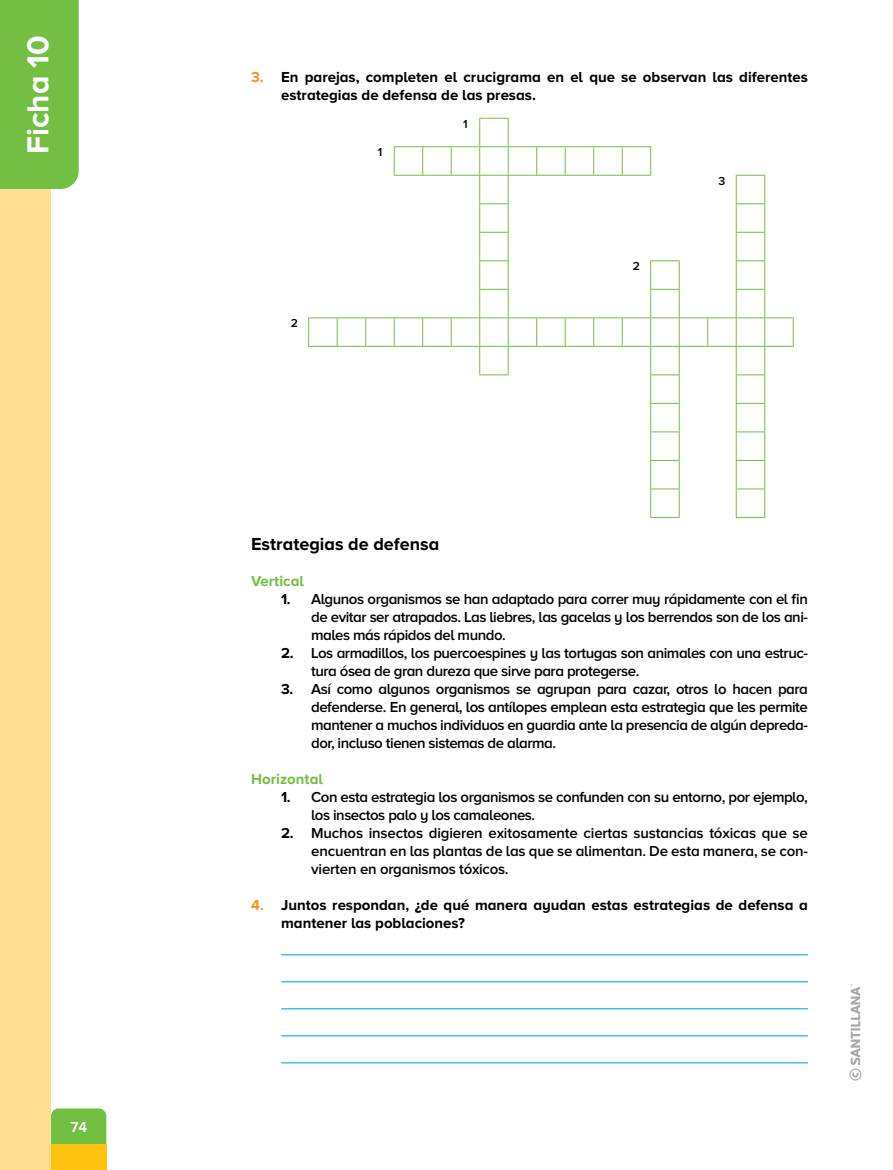
<style>
.page{position:relative;width:893px;height:1170px;background:#fff}
.page>*{position:absolute;margin:0;border:0;box-sizing:border-box;transform-origin:0 0}
.t1{font:700 31.5px "Proxima Nova A";color:#fff}
.t2{font:700 18px "Proxima Nova A";color:#000}
.t3{font:600 15px/18px "Proxima Nova A";letter-spacing:-.03em;color:#000;text-align:justify}
.t4{font:700 15px/18px "Proxima Nova A";color:#000}
.t5{font:700 15px "Proxima Nova A";color:#72bf44}
.t6{font:600 15px "Proxima Nova A";color:#fff}
.t7{font:600 12px "Proxima Nova A";color:#000}
.s1{color:#f7941e}
.s2{font-weight:700}
</style>
<div class="page">
<div style="left:0;top:172px;width:51px;height:997px;background:#ffdd91"></div>
<div style="left:0;top:0;width:79px;height:189px;background:#72bf44"></div>
<div style="left:51px;top:1108px;width:55px;height:36px;background:#72bf44"></div>
<div style="left:51px;top:1144px;width:55px;height:25px;background:#ffc20e"></div>
<hr style="left:479px;top:118px;width:30px;height:1px;background:#72bf44">
<svg style="left:308px;top:119px;width:486px;height:399px"></svg>
<hr style="left:281px;top:954px;width:527px;height:1px;background:#00aeef">
<hr style="left:281px;top:981px;width:527px;height:1px;background:#00aeef">
<hr style="left:281px;top:1008px;width:527px;height:1px;background:#00aeef">
<hr style="left:281px;top:1035px;width:527px;height:1px;background:#00aeef">
<hr style="left:281px;top:1062px;width:527px;height:1px;background:#00aeef">
<svg style="left:849px;top:984px;width:12px;height:96px"></svg>
<h1 class="t1" style="left:20px;top:154px;width:120px;rotate:-90deg">Ficha 10</h1>
<p class="t6" style="left:70px;top:1118px;width:18px">74</p>
<p class="t4" style="left:281px;top:68px;width:528px;text-indent:-30px"><span class="s1">3.</span> En parejas, completen el crucigrama en el que se observan las diferentes estrategias de defensa de las presas.</p>
<p class="t7" style="left:463px;top:117px;width:6px">1</p>
<p class="t7" style="left:378px;top:145px;width:6px">1</p>
<p class="t7" style="left:718px;top:174px;width:8px">3</p>
<p class="t7" style="left:291px;top:316px;width:9px">2</p>
<p class="t7" style="left:633px;top:259px;width:9px">2</p>
<p class="t2" style="left:251px;top:533px;width:190px">Estrategias de defensa</p>
<p class="t5" style="left:251px;top:572px;width:54px">Vertical</p>
<p class="t3" style="left:311px;top:590px;width:498px;text-indent:-30px"><span class="s2">1.</span> Algunos organismos se han adaptado para correr muy rápidamente con el fin de evitar ser atrapados. Las liebres, las gacelas y los berrendos son de los ani&shy;males más rápidos del mundo.</p>
<p class="t3" style="left:311px;top:644px;width:498px;text-indent:-30px"><span class="s2">2.</span> Los armadillos, los puercoespines y las tortugas son animales con una estruc&shy;tura ósea de gran dureza que sirve para protegerse.</p>
<p class="t3" style="left:311px;top:680px;width:498px;text-indent:-30px"><span class="s2">3.</span> Así como algunos organismos se agrupan para cazar, otros lo hacen para defenderse. En general, los antílopes emplean esta estrategia que les permite mantener a muchos individuos en guardia ante la presencia de algún depreda&shy;dor, incluso tienen sistemas de alarma.</p>
<p class="t5" style="left:251px;top:770px;width:73px">Horizontal</p>
<p class="t3" style="left:311px;top:788px;width:498px;text-indent:-30px"><span class="s2">1.</span> Con esta estrategia los organismos se confunden con su entorno, por ejemplo, los insectos palo y los camaleones.</p>
<p class="t3" style="left:311px;top:824px;width:498px;text-indent:-30px"><span class="s2">2.</span> Muchos insectos digieren exitosamente ciertas sustancias tóxicas que se encuentran en las plantas de las que se alimentan. De esta manera, se con&shy;vierten en organismos tóxicos.</p>
<p class="t4" style="left:281px;top:896px;width:528px;text-indent:-30px"><span class="s1">4.</span> Juntos respondan, ¿de qué manera ayudan estas estrategias de defensa a mantener las poblaciones?</p>
</div>
